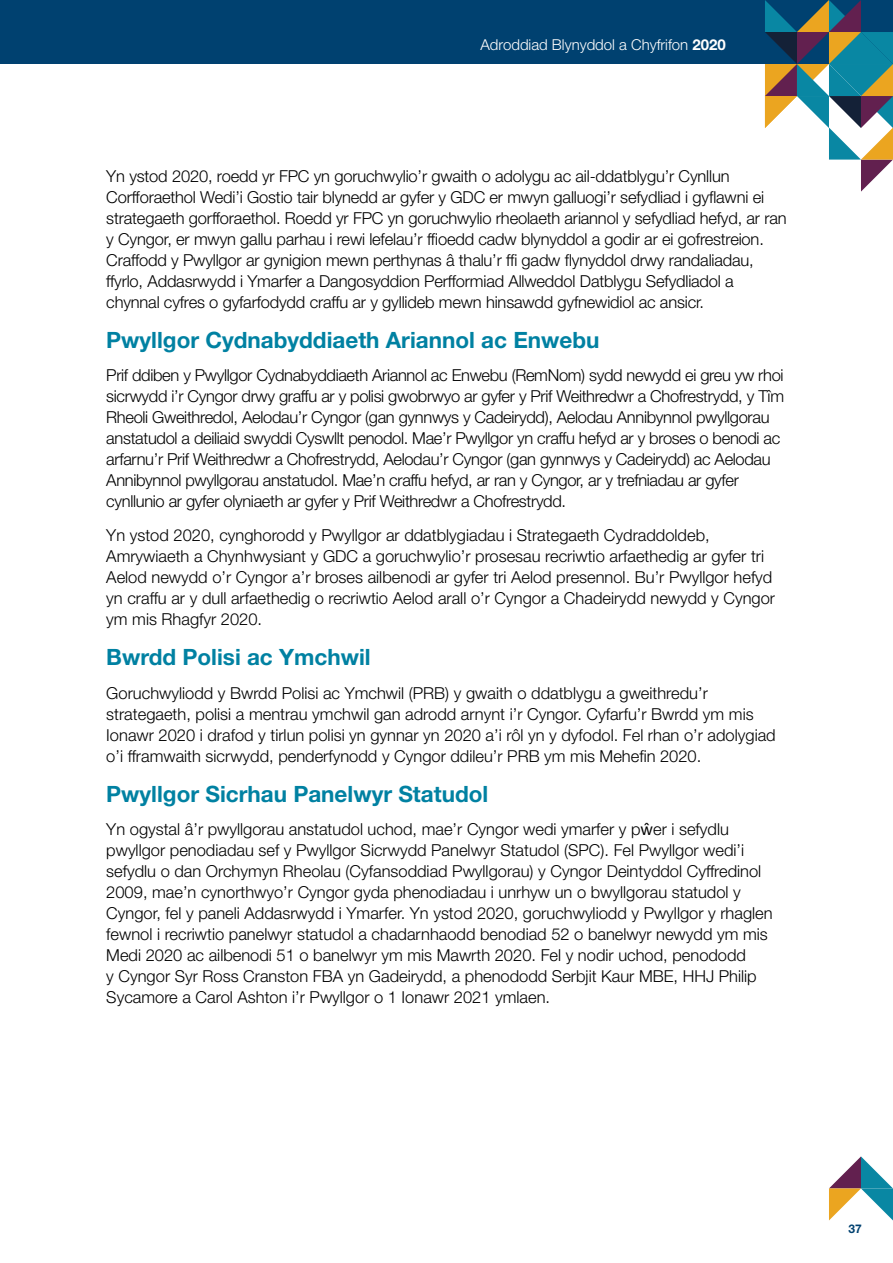
<style>
.page{position:relative;width:893px;height:1263px;background:#fff}
.page>*{position:absolute;margin:0;border:0;box-sizing:border-box;transform-origin:0 0}
.H2{font:700 22.5px "Helvetica Neue LT Std";color:#0081a2}
.Body_copy{font:300 16.5px/21px "Helvetica Neue LT Std";color:#000}
.Body_copy-2{font:300 16.5px/21px "Helvetica Neue LT Std";letter-spacing:-.02em;color:#000}
.t1{font:300 15px "Helvetica Neue LT Std";color:#fff}
.t2{font:700 12px "Helvetica Neue LT Std";color:#004170}
.s1{font-weight:700}
.s2{font-family:"Helvetica Neue";font-weight:400}
</style>
<div class="page">
<div style="left:0;top:0;width:893px;height:64px;background:#004170"></div>
<svg style="left:829px;top:1156px;width:64px;height:64px"></svg>
<svg style="left:765px;top:0;width:128px;height:192px"></svg>
<p class="t1" style="left:480px;top:35px;width:247px">Adroddiad Blynyddol a Chyfrifon <span class="s1">2020</span></p>
<p class="Body_copy" style="left:106px;top:165px;width:682px">Yn ystod 2020, roedd yr FPC yn goruchwylio’r gwaith o adolygu ac ail-ddatblygu’r Cynllun Corfforaethol Wedi’i Gostio tair blynedd ar gyfer y GDC er mwyn galluogi’r sefydliad i gyflawni ei strategaeth gorfforaethol. Roedd yr FPC yn goruchwylio rheolaeth ariannol y sefydliad hefyd, ar ran y Cyngor, er mwyn gallu parhau i rewi lefelau’r ffioedd cadw blynyddol a godir ar ei gofrestreion.<br>Craffodd y Pwyllgor ar gynigion mewn perthynas â thalu’r ffi gadw flynyddol drwy randaliadau, ffyrlo, Addasrwydd i Ymarfer a Dangosyddion Perfformiad Allweddol Datblygu Sefydliadol a chynnal cyfres o gyfarfodydd craffu ar y gyllideb mewn hinsawdd gyfnewidiol ac ansicr.</p>
<h3 class="H2" style="left:106px;top:326px;width:495px">Pwyllgor Cydnabyddiaeth Ariannol ac Enwebu</h3>
<p class="Body_copy-2" style="left:106px;top:365px;width:679px">Prif ddiben y Pwyllgor Cydnabyddiaeth Ariannol ac Enwebu (RemNom) sydd newydd ei greu yw rhoi sicrwydd i’r Cyngor drwy graffu ar y polisi gwobrwyo ar gyfer y Prif Weithredwr a Chofrestrydd, y Tîm Rheoli Gweithredol, Aelodau’r Cyngor (gan gynnwys y Cadeirydd), Aelodau Annibynnol pwyllgorau anstatudol a deiliaid swyddi Cyswllt penodol. Mae’r Pwyllgor yn craffu hefyd ar y broses o benodi ac arfarnu’r Prif Weithredwr a Chofrestrydd, Aelodau’r Cyngor (gan gynnwys y Cadeirydd) ac Aelodau Annibynnol pwyllgorau anstatudol. Mae’n craffu hefyd, ar ran y Cyngor, ar y trefniadau ar gyfer cynllunio ar gyfer olyniaeth ar gyfer y Prif Weithredwr a Chofrestrydd.</p>
<p class="Body_copy" style="left:106px;top:524px;width:670px">Yn ystod 2020, cynghorodd y Pwyllgor ar ddatblygiadau i Strategaeth Cydraddoldeb, Amrywiaeth a Chynhwysiant y GDC a goruchwylio’r prosesau recriwtio arfaethedig ar gyfer tri Aelod newydd o’r Cyngor a’r broses ailbenodi ar gyfer tri Aelod presennol. Bu’r Pwyllgor hefyd yn craffu ar y dull arfaethedig o recriwtio Aelod arall o’r Cyngor a Chadeirydd newydd y Cyngor ym mis Rhagfyr 2020.</p>
<h3 class="H2" style="left:106px;top:643px;width:266px">Bwrdd Polisi ac Ymchwil</h3>
<p class="Body_copy" style="left:106px;top:682px;width:671px">Goruchwyliodd y Bwrdd Polisi ac Ymchwil (PRB) y gwaith o ddatblygu a gweithredu’r strategaeth, polisi a mentrau ymchwil gan adrodd arnynt i’r Cyngor. Cyfarfu’r Bwrdd ym mis Ionawr 2020 i drafod y tirlun polisi yn gynnar yn 2020 a’i rôl yn y dyfodol. Fel rhan o’r adolygiad o’i fframwaith sicrwydd, penderfynodd y Cyngor ddileu’r PRB ym mis Mehefin 2020.</p>
<h3 class="H2" style="left:106px;top:779px;width:384px">Pwyllgor Sicrhau Panelwyr Statudol</h3>
<p class="Body_copy" style="left:106px;top:818px;width:668px">Yn ogystal â’r pwyllgorau anstatudol uchod, mae’r Cyngor wedi ymarfer y p<span class="s2">ŵ</span>er i sefydlu pwyllgor penodiadau sef y Pwyllgor Sicrwydd Panelwyr Statudol (SPC). Fel Pwyllgor wedi’i sefydlu o dan Orchymyn Rheolau (Cyfansoddiad Pwyllgorau) y Cyngor Deintyddol Cyffredinol 2009, mae’n cynorthwyo’r Cyngor gyda phenodiadau i unrhyw un o bwyllgorau statudol y Cyngor, fel y paneli Addasrwydd i Ymarfer. Yn ystod 2020, goruchwyliodd y Pwyllgor y rhaglen fewnol i recriwtio panelwyr statudol a chadarnhaodd benodiad 52 o banelwyr newydd ym mis Medi 2020 ac ailbenodi 51 o banelwyr ym mis Mawrth 2020. Fel y nodir uchod, penododd<br>y Cyngor Syr Ross Cranston FBA yn Gadeirydd, a phenododd Serbjit Kaur MBE, HHJ Philip Sycamore a Carol Ashton i’r Pwyllgor o 1 Ionawr 2021 ymlaen.</p>
<p class="t2" style="left:849px;top:1221px;width:15px">37</p>
</div>
